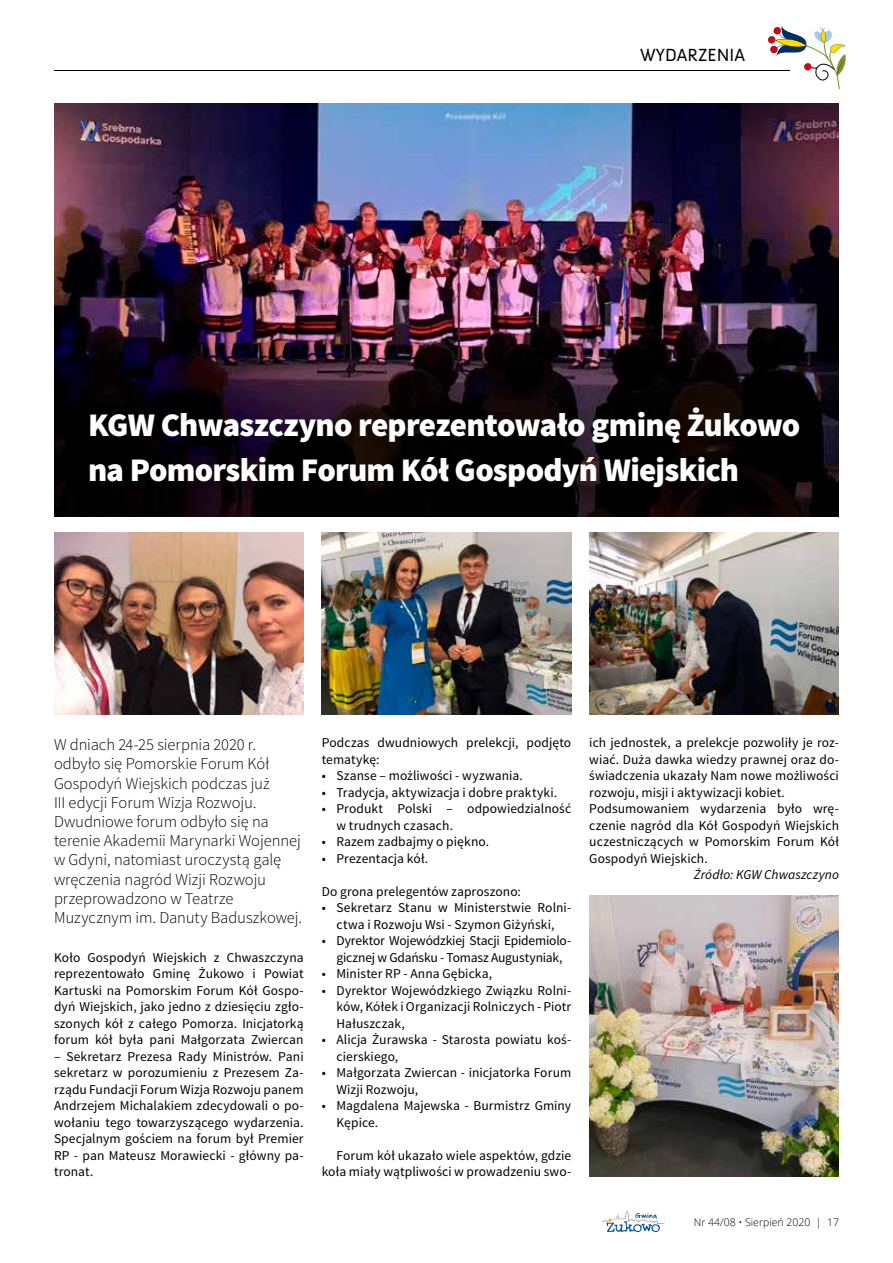
<style>
.page{position:relative;width:893px;height:1263px;background:#fff}
.page>*{position:absolute;margin:0;border:0;box-sizing:border-box;transform-origin:0 0}
.t1{font:900 33px/45.5px "Source Sans Pro";letter-spacing:-.025em;color:#fff}
.t2{font:18px "Anivers";color:#000}
.t3{font:300 16.5px/19.2px "Source Sans Pro";letter-spacing:-.005em;color:#000}
.t4{font:13.5px/16.5px "Source Sans Pro";letter-spacing:.005em;color:#000}
.t5{font:13.5px/16.5px "Source Sans Pro";letter-spacing:-.015em;color:#000;text-align:center}
.t6{font:italic 13.5px "Source Sans Pro";letter-spacing:.005em;color:#000}
.t7{font:300 10.5px "Open Sans";color:#000}
</style>
<div class="page">
<hr style="left:54px;top:70px;width:736px;height:1px;background:#000">
<img style="left:54px;top:104px;width:785px;height:412px">
<img style="left:589px;top:896px;width:250px;height:280px">
<img style="left:54px;top:532px;width:250px;height:182px">
<img style="left:322px;top:532px;width:249px;height:182px">
<img style="left:589px;top:532px;width:250px;height:182px">
<svg style="left:602px;top:1211px;width:63px;height:21px"></svg>
<svg style="left:768px;top:25px;width:78px;height:64px"></svg>
<h2 class="t2" style="left:640px;top:45px;width:106px">WYDARZENIA</h2>
<h1 class="t1" style="left:88px;top:404px;width:714px">KGW Chwaszczyno reprezentowało gminę Żukowo na Pomorskim Forum Kół Gospodyń Wiejskich</h1>
<p class="t3" style="left:54px;top:735px;width:250px">W dniach 24-25 sierpnia 2020 r. odbyło się Pomorskie Forum Kół<br>Gospodyń Wiejskich podczas już<br>III edycji Forum Wizja Rozwoju.<br>Dwudniowe forum odbyło się na terenie Akademii Marynarki Wojennej w Gdyni, natomiast uroczystą galę wręczenia nagród Wizji Rozwoju przeprowadzono w Teatrze<br>Muzycznym im. Danuty Baduszkowej.</p>
<p class="t4" style="left:54px;top:949px;width:251px;text-align:justify">Koło Gospodyń Wiejskich z Chwaszczyna reprezentowało Gminę Żukowo i Powiat Kartuski na Pomorskim Forum Kół Gospo&shy;dyń Wiejskich, jako jedno z dziesięciu zgło&shy;szonych kół z całego Pomorza. Inicjatorką forum kół była pani Małgorzata Zwiercan</p>
<p class="t4" style="left:54px;top:1048px;width:251px;text-align:justify">– Sekretarz Prezesa Rady Ministrów. Pani sekretarz w porozumieniu z Prezesem Za&shy;rządu Fundacji Forum Wizja Rozwoju panem Andrzejem Michalakiem zdecydowali o po&shy;wołaniu tego towarzyszącego wydarzenia.<br>Specjalnym gościem na forum był Premier RP - pan Mateusz Morawiecki - główny pa&shy;tronat.</p>
<p class="t4" style="left:322px;top:735px;width:251px">Podczas dwudniowych prelekcji, podjęto tematykę:</p>
<p class="t4" style="left:322px;top:767px;width:203px">• Szanse – możliwości - wyzwania.</p>
<p class="t4" style="left:322px;top:784px;width:237px">• Tradycja, aktywizacja i dobre praktyki.</p>
<p class="t4" style="left:337px;top:800px;width:236px;text-indent:-15px">• Produkt Polski – odpowiedzialność w trudnych czasach.</p>
<p class="t4" style="left:322px;top:833px;width:169px">• Razem zadbajmy o piękno.</p>
<p class="t4" style="left:322px;top:850px;width:108px">• Prezentacja kół.</p>
<p class="t4" style="left:322px;top:883px;width:201px">Do grona prelegentów zaproszono:</p>
<p class="t4" style="left:322px;top:899px;width:251px;text-align:center">• Sekretarz Stanu w Ministerstwie Rolni&shy;ctwa i Rozwoju Wsi - Szymon Giżyński,</p>
<p class="t5" style="left:322px;top:932px;width:251px">• Dyrektor Wojewódzkiej Stacji Epidemiolo&shy;gicznej w Gdańsku - Tomasz Augustyniak,</p>
<p class="t4" style="left:322px;top:965px;width:172px">• Minister RP - Anna Gębicka,</p>
<p class="t4" style="left:337px;top:982px;width:236px;text-align:justify;text-indent:-15px">• Dyrektor Wojewódzkiego Związku Rolni&shy;ków, Kółek i Organizacji Rolniczych - Piotr Hałuszczak,</p>
<p class="t4" style="left:337px;top:1031px;width:236px;text-indent:-15px">• Alicja Żurawska - Starosta powiatu koś&shy;cierskiego,</p>
<p class="t4" style="left:337px;top:1064px;width:236px;text-indent:-15px">• Małgorzata Zwiercan - inicjatorka Forum<br>Wizji Rozwoju,</p>
<p class="t4" style="left:337px;top:1097px;width:236px;text-indent:-15px">• Magdalena Majewska - Burmistrz Gminy<br>Kępice.</p>
<p class="t4" style="left:322px;top:1147px;width:251px;text-align:right">Forum kół ukazało wiele aspektów, gdzie koła miały wątpliwości w prowadzeniu swo-</p>
<p class="t4" style="left:589px;top:734px;width:251px">ich jednostek, a prelekcje pozwoliły je roz&shy;wiać. Duża dawka wiedzy prawnej oraz do&shy;świadczenia ukazały Nam nowe możliwości rozwoju, misji i aktywizacji kobiet.<br>Podsumowaniem wydarzenia było wrę&shy;czenie nagród dla Kół Gospodyń Wiejskich uczestniczących w Pomorskim Forum Kół Gospodyń Wiejskich.</p>
<p class="t6" style="left:694px;top:866px;width:147px">Źródło: KGW Chwaszczyno</p>
<p class="t7" style="left:694px;top:1214px;width:147px">Nr 44/08 • Sierpień 2020 | 17</p>
</div>
